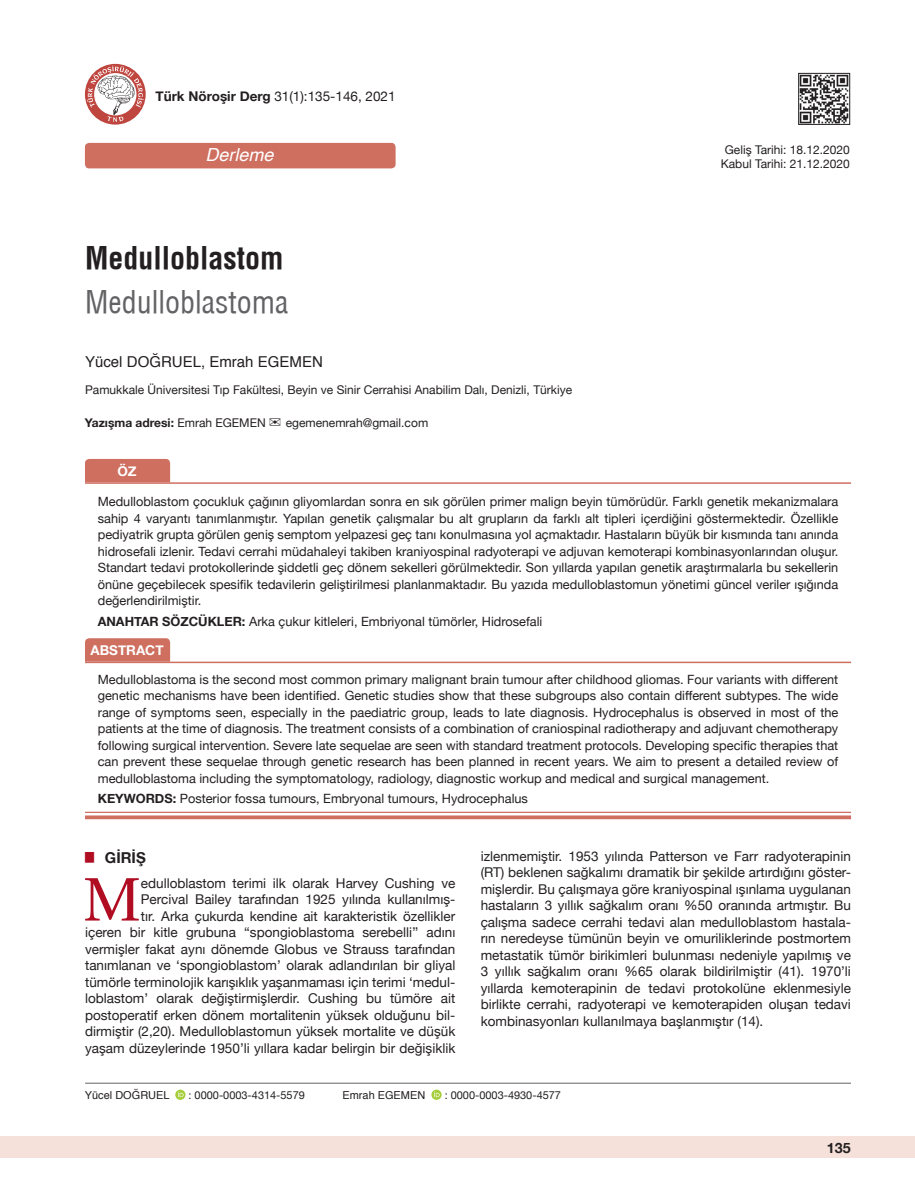
<style>
.page{position:relative;width:915px;height:1191px;background:#fff}
.page>*{position:absolute;margin:0;border:0;box-sizing:border-box;transform-origin:0 0}
.t1{font:61.2px "Utopia";color:#b00c22}
.t2{font:30px "Helvetica Condensed";color:#636366}
.t3{font:700 30px "Helvetica Condens";color:#231f20}
.t4{font:italic 18px "Helvetica";color:#fff}
.t5{font:15px "Helvetica";color:#231f20}
.t6{font:700 15px "Helvetica Neue";color:#231f20}
.t7{font:700 14.25px "Helvetica Neue";color:#231f20}
.t8{font:13.5px/16.5px "Helvetica Neue";color:#231f20;text-align:right}
.t9{font:700 13.5px "Helvetica Neue";color:#fff}
.t10{font:12.75px/16.5px "Helvetica Neue";color:#231f20;text-align:justify}
.t11{font:12px/14.4px "Helvetica Neue";color:#231f20;text-align:center}
.t12{font:700 12px "Helvetica Neue";color:#231f20}
.t13{font:10.95px "Helvetica Neue";color:#231f20}
.t14{font:10.95px "Helvetica";color:#231f20}
.s1{font-weight:700}
.s2{font-weight:400}
</style>
<div class="page">
<div style="left:0;top:1136px;width:914px;height:22px;background:#f6e1da"></div>
<hr style="left:85px;top:1082px;width:765px;height:1px;background:#636366">
<svg style="left:175px;top:1089px;width:10px;height:10px"></svg>
<svg style="left:178px;top:1091px;width:5px;height:6px"></svg>
<svg style="left:431px;top:1089px;width:10px;height:10px"></svg>
<svg style="left:434px;top:1091px;width:5px;height:6px"></svg>
<img style="left:800px;top:75px;width:47px;height:48px">
<div style="left:798px;top:73px;width:51px;height:52px;border:1px solid #231f20"></div>
<div style="left:85px;top:143px;width:310px;height:25px;background:#ce6f60;border-radius:4px"></div>
<svg style="left:85px;top:64px;width:61px;height:61px"></svg>
<svg style="left:87px;top:66px;width:57px;height:56px"></svg>
<div style="left:85px;top:638px;width:85px;height:23px;background:#ce6f60"></div>
<hr style="left:85px;top:661px;width:765px;height:2px;background:#ce6f60">
<hr style="left:85px;top:811px;width:765px;height:2px;background:#ce6f60">
<svg style="left:85px;top:815px;width:765px;height:4px;fill:#ce6f60"></svg>
<div style="left:85px;top:459px;width:85px;height:23px;background:#ce6f60"></div>
<hr style="left:85px;top:482px;width:765px;height:2px;background:#ce6f60">
<p class="t8" style="left:155px;top:89px;width:241px"><span class="s1">Türk Nöroşir Derg</span> 31(1):135-146, 2021</p>
<h3 class="t4" style="left:205px;top:140px;width:70px">Derleme</h3>
<p class="t11" style="left:720px;top:143px;width:130px">Geliş Tarihi: 18.12.2020<br>Kabul Tarihi: 21.12.2020</p>
<h2 class="t3" style="left:85px;top:240px;width:200px">Medulloblastom</h2>
<h2 class="t2" style="left:85px;top:283px;width:205px">Medulloblastoma</h2>
<p class="t5" style="left:85px;top:350px;width:239px">Yücel DOĞRUEL, Emrah EGEMEN</p>
<p class="t11" style="left:85px;top:383px;width:488px">Pamukkale Üniversitesi Tıp Fakültesi, Beyin ve Sinir Cerrahisi Anabilim Dalı, Denizli, Türkiye</p>
<p class="t12" style="left:85px;top:413px;width:182px">Yazışma adresi: <span class="s2">Emrah EGEMEN</span></p>
<p class="t11" style="left:286px;top:416px;width:144px">egemenemrah@gmail.com</p>
<p class="t9" style="left:117px;top:460px;width:21px">ÖZ</p>
<p class="t10" style="left:98px;top:494px;width:741px">Medulloblastom çocukluk çağının gliyomlardan sonra en sık görülen primer malign beyin tümörüdür. Farklı genetik mekanizmalara sahip 4 varyantı tanımlanmıştır. Yapılan genetik çalışmalar bu alt grupların da farklı alt tipleri içerdiğini göstermektedir. Özellikle pediyatrik grupta görülen geniş semptom yelpazesi geç tanı konulmasına yol açmaktadır. Hastaların büyük bir kısmında tanı anında hidrosefali izlenir. Tedavi cerrahi müdahaleyi takiben kraniyospinal radyoterapi ve adjuvan kemoterapi kombinasyonlarından oluşur.<br>Standart tedavi protokollerinde şiddetli geç dönem sekelleri görülmektedir. Son yıllarda yapılan genetik araştırmalarla bu sekellerin önüne geçebilecek spesifik tedavilerin geliştirilmesi planlanmaktadır. Bu yazıda medulloblastomun yönetimi güncel veriler ışığında değerlendirilmiştir.</p>
<p class="t10" style="left:98px;top:614px;width:446px"><span class="s1">ANAHTAR SÖZCÜKLER:</span> Arka çukur kitleleri, Embriyonal tümörler, Hidrosefali</p>
<p class="t9" style="left:90px;top:639px;width:75px">ABSTRACT</p>
<p class="t10" style="left:98px;top:671px;width:741px">Medulloblastoma is the second most common primary malignant brain tumour after childhood gliomas. Four variants with different genetic mechanisms have been identified. Genetic studies show that these subgroups also contain different subtypes. The wide range of symptoms seen, especially in the paediatric group, leads to late diagnosis. Hydrocephalus is observed in most of the patients at the time of diagnosis. The treatment consists of a combination of craniospinal radiotherapy and adjuvant chemotherapy following surgical intervention. Severe late sequelae are seen with standard treatment protocols. Developing specific therapies that can prevent these sequelae through genetic research has been planned in recent years. We aim to present a detailed review of medulloblastoma including the symptomatology, radiology, diagnostic workup and medical and surgical management.</p>
<p class="t10" style="left:98px;top:791px;width:431px"><span class="s1">KEYWORDS:</span> Posterior fossa tumours, Embryonal tumours, Hydrocephalus</p>
<p class="t6" style="left:85px;top:845px;width:62px"><sup>█</sup> GİRİŞ</p>
<h1 class="t1" style="left:83px;top:864px;width:59px">M</h1>
<p class="t8" style="left:85px;top:875px;width:371px">edulloblastom terimi ilk olarak Harvey Cushing ve<br>Percival Bailey tarafından 1925 yılında kullanılmış-<br>tır. Arka çukurda kendine ait karakteristik özellikler<br>içeren bir kitle grubuna “spongioblastoma serebelli’’ adını vermişler fakat aynı dönemde Globus ve Strauss tarafından tanımlanan ve ‘spongioblastom’ olarak adlandırılan bir gliyal tümörle terminolojik karışıklık yaşanmaması için terimi ‘medul&shy;loblastom’ olarak değiştirmişlerdir. Cushing bu tümöre ait postoperatif erken dönem mortalitenin yüksek olduğunu bil&shy;dirmiştir (2,20). Medulloblastomun yüksek mortalite ve düşük yaşam düzeylerinde 1950’li yıllara kadar belirgin bir değişiklik</p>
<p class="t8" style="left:480px;top:848px;width:371px;text-align:justify">izlenmemiştir. 1953 yılında Patterson ve Farr radyoterapinin (RT) beklenen sağkalımı dramatik bir şekilde artırdığını göster&shy;mişlerdir. Bu çalışmaya göre kraniyospinal ışınlama uygulanan hastaların 3 yıllık sağkalım oranı %50 oranında artmıştır. Bu çalışma sadece cerrahi tedavi alan medulloblastom hastala&shy;rın neredeyse tümünün beyin ve omuriliklerinde postmortem metastatik tümör birikimleri bulunması nedeniyle yapılmış ve 3 yıllık sağkalım oranı %65 olarak bildirilmiştir (41). 1970’li yıllarda kemoterapinin de tedavi protokolüne eklenmesiyle birlikte cerrahi, radyoterapi ve kemoterapiden oluşan tedavi kombinasyonları kullanılmaya başlanmıştır (14).</p>
<p class="t14" style="left:85px;top:1086px;width:86px">Yücel DOĞRUEL</p>
<p class="t13" style="left:188px;top:1087px;width:118px">: 0000-0003-4314-5579</p>
<p class="t14" style="left:342px;top:1086px;width:84px">Emrah EGEMEN</p>
<p class="t13" style="left:444px;top:1087px;width:118px">: 0000-0003-4930-4577</p>
<p class="t7" style="left:826px;top:1137px;width:25px">135</p>
</div>
